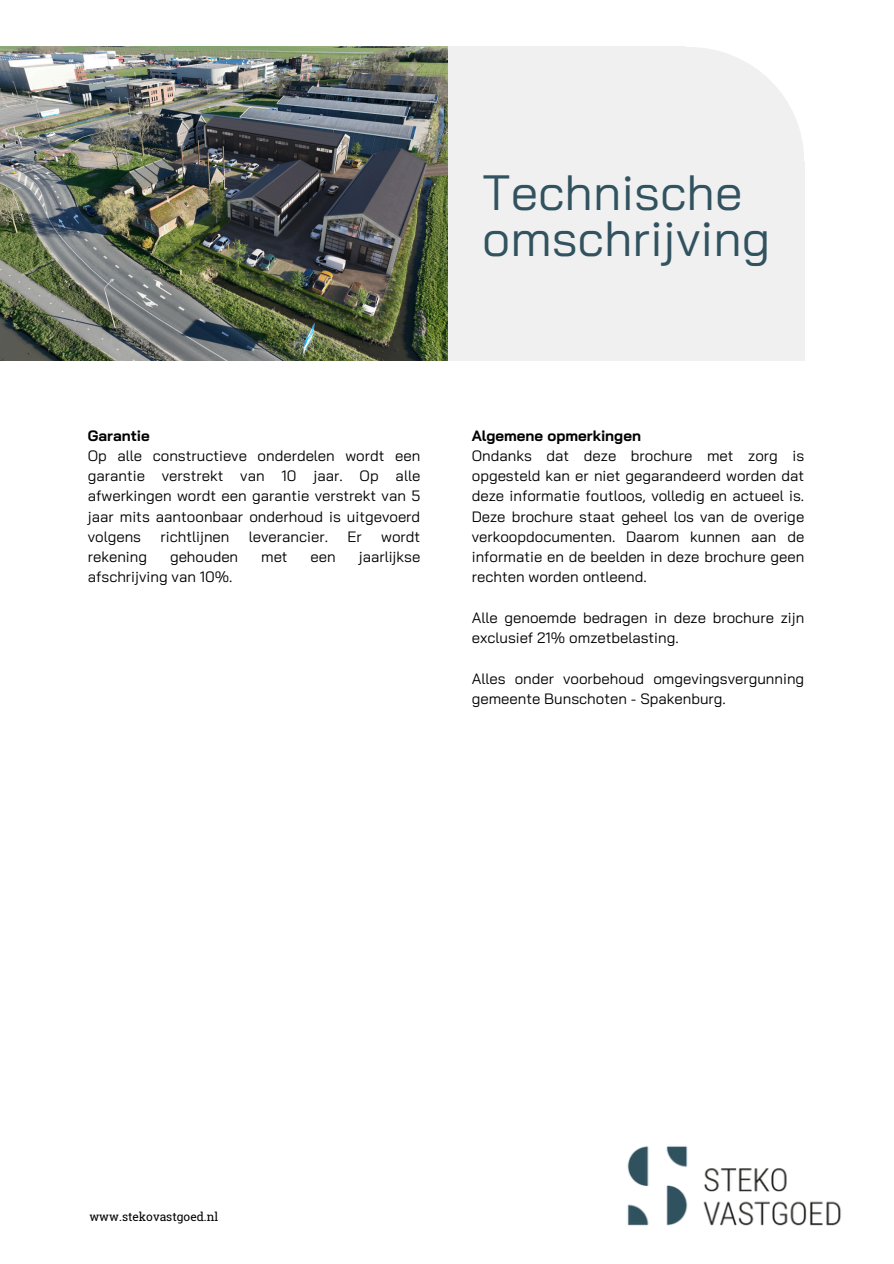
<style>
.page{position:relative;width:894px;height:1264px;background:#fff}
.page>*{position:absolute;margin:0;border:0;box-sizing:border-box;transform-origin:0 0}
.t1{font:49.5px/46.2px "Bai Jamjuree";color:#31525f}
.t2{font:15px/20.2px "Bai Jamjuree";color:#000;text-align:justify}
.t3{font:700 15px "Bai Jamjuree";color:#000}
.t4{font:12px "Roboto Slab";color:#000}
</style>
<div class="page">
<img style="left:627px;top:1146px;width:214px;height:80px">
<div style="left:0;top:161px;width:804px;height:200px;background:#f0f0f0"></div>
<div style="left:573px;top:47px;width:230px;height:229px;background:#f0f0f0;border-radius:50%"></div>
<div style="left:0;top:47px;width:685px;height:314px;background:#f0f0f0"></div>
<img style="left:0;top:47px;width:447px;height:314px">
<h1 class="t1" style="left:482px;top:168px;width:290px">Technische omschrijving</h1>
<p class="t3" style="left:88px;top:425px;width:64px">Garantie</p>
<p class="t2" style="left:88px;top:445px;width:334px">Op alle constructieve onderdelen wordt een garantie verstrekt van 10 jaar. Op alle afwerkingen wordt een garantie verstrekt van 5 jaar mits aantoonbaar onderhoud is uitgevoerd volgens</p>
<p class="t2" style="left:160px;top:526px;width:70px">richtlijnen</p>
<p class="t2" style="left:249px;top:526px;width:80px">leverancier.</p>
<p class="t2" style="left:347px;top:526px;width:16px">Er</p>
<p class="t2" style="left:381px;top:526px;width:41px">wordt</p>
<p class="t2" style="left:88px;top:546px;width:61px">rekening</p>
<p class="t2" style="left:170px;top:546px;width:70px">gehouden</p>
<p class="t2" style="left:261px;top:546px;width:28px">met</p>
<p class="t2" style="left:310px;top:546px;width:27px">een</p>
<p class="t2" style="left:358px;top:546px;width:63px">jaarlijkse</p>
<p class="t2" style="left:88px;top:566px;width:146px">afschrijving van 10%.</p>
<p class="t3" style="left:471px;top:425px;width:171px">Algemene opmerkingen</p>
<p class="t2" style="left:471px;top:445px;width:334px">Ondanks dat deze brochure met zorg is opgesteld kan er niet gegarandeerd worden dat deze informatie foutloos, volledig en actueel is.<br>Deze brochure staat geheel los van de overige verkoopdocumenten. Daarom kunnen aan de informatie en de beelden in deze brochure geen rechten worden ontleend.</p>
<p class="t2" style="left:471px;top:607px;width:334px">Alle genoemde bedragen in deze brochure zijn exclusief 21% omzetbelasting.</p>
<p class="t2" style="left:471px;top:668px;width:334px">Alles onder voorbehoud omgevingsvergunning gemeente Bunschoten - Spakenburg.</p>
<p class="t4" style="left:89px;top:1208px;width:130px">www.stekovastgoed.nl</p>
</div>
